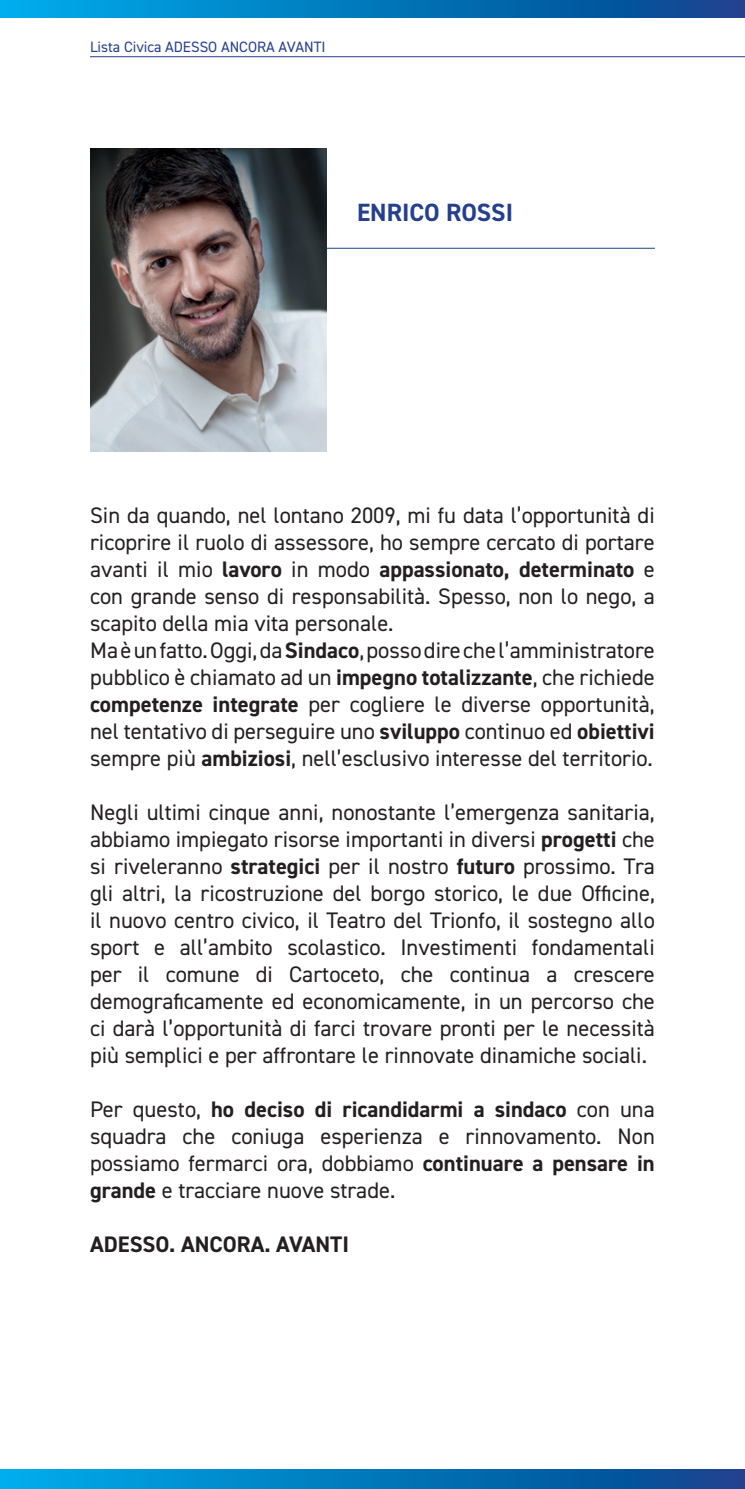
<style>
.page{position:relative;width:745px;height:1489px;background:#fff}
.page>*{position:absolute;margin:0;border:0;box-sizing:border-box;transform-origin:0 0}
.t1{font:700 25px "DIN2014";color:#253f8e}
.t2{font:22.5px/27px "DIN2014";color:#231f20;text-align:justify}
.t3{font:700 22.5px "DIN2014";color:#231f20}
.t4{font:15px "DIN2014";color:#253f8e}
.s1{font-weight:700}
</style>
<div class="page">
<svg style="left:0;top:0;width:744px;height:18px;background:#0377bb"></svg>
<svg style="left:0;top:1469px;width:744px;height:19px;background:#0377bb"></svg>
<svg style="left:744px;top:0;width:1px;height:18px"></svg>
<svg style="left:744px;top:1469px;width:1px;height:19px"></svg>
<hr style="left:90px;top:56px;width:654px;height:1px;background:#253f8e">
<img style="left:90px;top:149px;width:236px;height:302px">
<hr style="left:326px;top:248px;width:328px;height:1px;background:#134683">
<p class="t4" style="left:90px;top:37px;width:237px">Lista Civica ADESSO ANCORA AVANTI</p>
<p class="t1" style="left:357px;top:196px;width:157px">ENRICO ROSSI</p>
<p class="t2" style="left:90px;top:501px;width:566px;text-align:left">Sin da quando, nel lontano 2009, mi fu data l’opportunità di ricoprire il ruolo di assessore, ho sempre cercato di portare avanti il mio <span class="s1">lavoro</span> in modo <span class="s1">appassionato, determinato</span> e con grande senso di responsabilità. Spesso, non lo nego, a scapito della mia vita personale.<br>Ma è un fatto. Oggi, da <span class="s1">Sindaco</span>, posso dire che l’amministratore pubblico è chiamato ad un <span class="s1">impegno totalizzante</span>, che richiede <span class="s1">competenze integrate</span> per cogliere le diverse opportunità, nel tentativo di perseguire uno <span class="s1">sviluppo</span> continuo ed <span class="s1">obiettivi </span>sempre più <span class="s1">ambiziosi</span>, nell’esclusivo interesse del territorio.</p>
<p class="t2" style="left:90px;top:798px;width:566px">Negli ultimi cinque anni, nonostante l’emergenza sanitaria, abbiamo impiegato risorse importanti in diversi <span class="s1">progetti</span> che si riveleranno <span class="s1">strategici</span> per il nostro <span class="s1">futuro</span> prossimo. Tra gli altri, la ricostruzione del borgo storico, le due Officine, il nuovo centro civico, il Teatro del Trionfo, il sostegno allo sport e all’ambito scolastico. Investimenti fondamentali per il comune di Cartoceto, che continua a crescere demograficamente ed economicamente, in un percorso che ci darà l’opportunità di farci trovare pronti per le necessità più semplici e per affrontare le rinnovate dinamiche sociali.</p>
<p class="t2" style="left:90px;top:1095px;width:566px">Per questo, <span class="s1">ho deciso di ricandidarmi a sindaco</span> con una squadra che coniuga esperienza e rinnovamento. Non possiamo fermarci ora, dobbiamo <span class="s1">continuare a pensare in grande</span> e tracciare nuove strade.</p>
<p class="t3" style="left:90px;top:1229px;width:260px">ADESSO. ANCORA. AVANTI</p>
</div>
